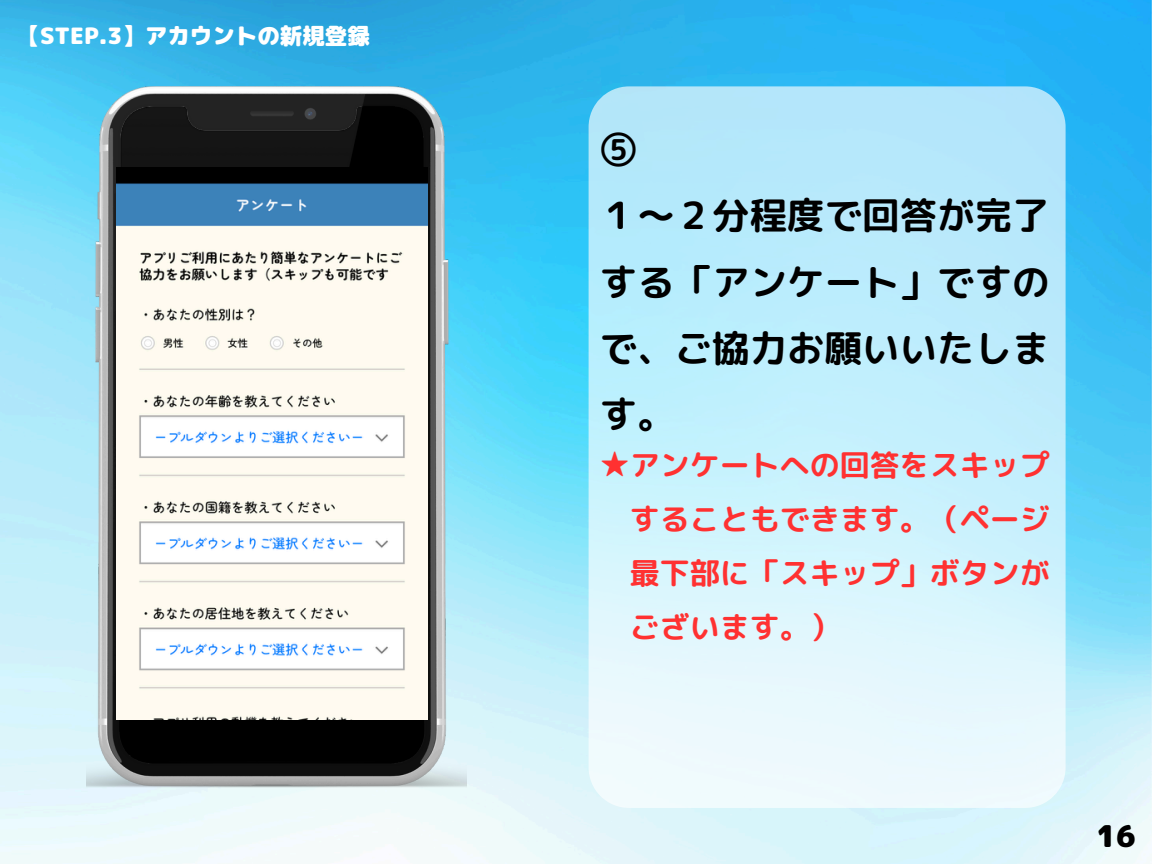
<style>
.page{position:relative;width:1152px;height:864px;background:#fff}
.page>*{position:absolute;margin:0;border:0;box-sizing:border-box;transform-origin:0 0}
.t1{font:37.5px/66.3px "rounded mplus 1 p bold";color:#000}
.t2{font:30px/54px "rounded mplus 1 p bold";color:#ff3131;text-align:justify}
.t3{font:30px "rounded mplus 1 p black";color:#000}
.t4{font:22.5px "rounded mplus 1 p black";color:#fff}
</style>
<div class="page">
<img style="left:0;top:0;width:1152px;height:864px">
<svg style="left:589px;top:86px;width:477px;height:722px;background:#caf0fc"></svg>
<img style="left:86px;top:86px;width:381px;height:701px">
<img style="left:117px;top:168px;width:310px;height:552px">
<p class="t4" style="left:18px;top:20px;width:354px">【STEP.3】アカウントの新規登録</p>
<h1 class="t1" style="left:600px;top:115px;width:451px">⑤<br>１〜２分程度で回答が完了する「アンケート」ですので、ご協力お願いいたします。</h1>
<h2 class="t2" style="left:630px;top:438px;width:421px;text-indent:-30px">★アンケートへの回答をスキップすることもできます。（ページ最下部に「スキップ」ボタンがございます。）</h2>
<p class="t3" style="left:1096px;top:815px;width:41px">16</p>
</div>
